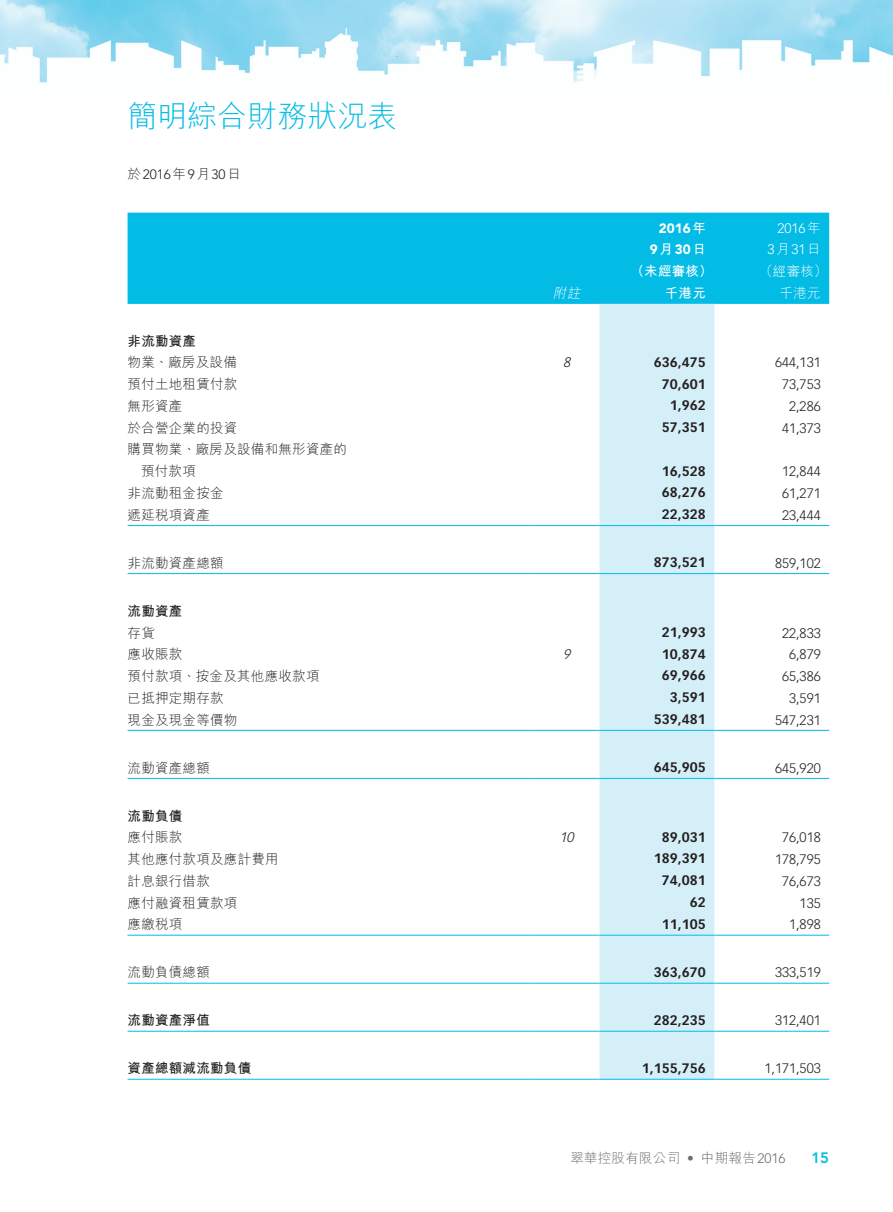
<style>
.page{position:relative;width:893px;height:1212px;background:#fff}
.page>*{position:absolute;margin:0;border:0;box-sizing:border-box;transform-origin:0 0}
.t1{font:300 30px "M Hei HK";color:#02bce5}
.t2{font:800 15px "Avenir LT Std";color:#02bce5}
._50_Table_txt{font:300 13.5px/21.8px "M Hei HK";letter-spacing:.02em;color:#231f20}
._50_Table_txt-2{font:700 13.5px "Vectora LT Std";color:#231f20}
._50_Table_txt-3{font:300 13.5px "Vectora LT Std";color:#231f20}
._50_Table_txt-4{font:700 13.5px "M Hei HK";letter-spacing:.02em;color:#231f20}
.t3{font:300 13.5px "M Hei HK";letter-spacing:.02em;color:#6c6d70}
.t4{font:300 13.5px "Avenir LT Std";color:#231f20}
._50_Table_txt-5{font:900 13.5px "Avenir LT Std";color:#fff}
._50_Table_txt-6{font:300 13.5px "Vectora LT Std";color:#fff}
._50_Table_txt-7{font:700 13.5px "M Hei HK";letter-spacing:.02em;color:#fff}
._50_Table_txt-8{font:300 13.5px "M Hei HK";letter-spacing:.02em;color:#fff}
._50_Table_txt-9{font:italic 300 13.5px "Vectora LT Std";color:#231f20}
._50_Table_txt-10{font:italic 300 13.5px "M Hei HK";color:#fff}
.s1{font-family:"M Hei HK"}
.s2{font-family:"M Hei HK";font-weight:700}
.s3{font-family:"Vectora LT Std"}
</style>
<div class="page">
<img style="left:0;top:0;width:893px;height:83px">
<div style="left:128px;top:213px;width:701px;height:91px;background:#02bce5"></div>
<div style="left:600px;top:304px;width:114px;height:775px;background:#d5eff8"></div>
<hr style="left:128px;top:525px;width:408px;height:1px;background:#02bce5">
<hr style="left:536px;top:525px;width:64px;height:1px;background:#02bce5">
<hr style="left:600px;top:525px;width:114px;height:1px;background:#02bce5">
<hr style="left:714px;top:525px;width:115px;height:1px;background:#02bce5">
<hr style="left:128px;top:573px;width:408px;height:1px;background:#02bce5">
<hr style="left:536px;top:573px;width:64px;height:1px;background:#02bce5">
<hr style="left:600px;top:573px;width:114px;height:1px;background:#02bce5">
<hr style="left:714px;top:573px;width:115px;height:1px;background:#02bce5">
<hr style="left:128px;top:730px;width:408px;height:1px;background:#02bce5">
<hr style="left:536px;top:730px;width:64px;height:1px;background:#02bce5">
<hr style="left:600px;top:730px;width:114px;height:1px;background:#02bce5">
<hr style="left:714px;top:730px;width:115px;height:1px;background:#02bce5">
<hr style="left:128px;top:778px;width:408px;height:1px;background:#02bce5">
<hr style="left:536px;top:778px;width:64px;height:1px;background:#02bce5">
<hr style="left:600px;top:778px;width:114px;height:1px;background:#02bce5">
<hr style="left:714px;top:778px;width:115px;height:1px;background:#02bce5">
<hr style="left:128px;top:935px;width:408px;height:1px;background:#02bce5">
<hr style="left:536px;top:935px;width:64px;height:1px;background:#02bce5">
<hr style="left:600px;top:935px;width:114px;height:1px;background:#02bce5">
<hr style="left:714px;top:935px;width:115px;height:1px;background:#02bce5">
<hr style="left:128px;top:983px;width:408px;height:1px;background:#02bce5">
<hr style="left:536px;top:983px;width:64px;height:1px;background:#02bce5">
<hr style="left:600px;top:983px;width:114px;height:1px;background:#02bce5">
<hr style="left:714px;top:983px;width:115px;height:1px;background:#02bce5">
<hr style="left:128px;top:1031px;width:408px;height:1px;background:#02bce5">
<hr style="left:536px;top:1031px;width:64px;height:1px;background:#02bce5">
<hr style="left:600px;top:1031px;width:114px;height:1px;background:#02bce5">
<hr style="left:714px;top:1031px;width:115px;height:1px;background:#02bce5">
<hr style="left:128px;top:1079px;width:408px;height:1px;background:#02bce5">
<hr style="left:536px;top:1079px;width:64px;height:1px;background:#02bce5">
<hr style="left:600px;top:1079px;width:114px;height:1px;background:#02bce5">
<hr style="left:714px;top:1079px;width:115px;height:1px;background:#02bce5">
<p class="t1" style="left:128px;top:100px;width:271px">簡明綜合財務狀況表</p>
<p class="t4" style="left:128px;top:167px;width:115px"><span class="s1">於</span>2016<span class="s1">年</span>9<span class="s1">月</span>30<span class="s1">日</span></p>
<p class="_50_Table_txt-5" style="left:659px;top:220px;width:49px">2016<span class="s2">年</span></p>
<p class="_50_Table_txt-5" style="left:650px;top:242px;width:58px">9<span class="s2">月</span>30<span class="s2">日</span></p>
<p class="_50_Table_txt-6" style="left:777px;top:220px;width:45px">2016<span class="s1">年</span></p>
<p class="_50_Table_txt-6" style="left:768px;top:242px;width:55px">3<span class="s1">月</span>31<span class="s1">日</span></p>
<p class="_50_Table_txt-7" style="left:631px;top:261px;width:83px">（未經審核）</p>
<p class="_50_Table_txt-8" style="left:759px;top:264px;width:70px">（經審核）</p>
<p class="_50_Table_txt-10" style="left:553px;top:286px;width:32px">附註</p>
<p class="_50_Table_txt-7" style="left:665px;top:283px;width:43px">千港元</p>
<p class="_50_Table_txt-8" style="left:780px;top:286px;width:43px">千港元</p>
<p class="_50_Table_txt-4" style="left:128px;top:331px;width:70px">非流動資產</p>
<p class="_50_Table_txt" style="left:128px;top:351px;width:111px">物業、廠房及設備</p>
<p class="_50_Table_txt-9" style="left:563px;top:355px;width:12px">8</p>
<p class="_50_Table_txt-2" style="left:654px;top:354px;width:53px">636,475</p>
<p class="_50_Table_txt-3" style="left:775px;top:355px;width:47px">644,131</p>
<p class="_50_Table_txt" style="left:128px;top:373px;width:111px">預付土地租賃付款</p>
<p class="_50_Table_txt-2" style="left:662px;top:376px;width:45px">70,601</p>
<p class="_50_Table_txt-3" style="left:782px;top:377px;width:40px">73,753</p>
<p class="_50_Table_txt" style="left:128px;top:395px;width:56px">無形資產</p>
<p class="_50_Table_txt-2" style="left:670px;top:397px;width:37px">1,962</p>
<p class="_50_Table_txt-3" style="left:789px;top:398px;width:33px">2,286</p>
<p class="_50_Table_txt" style="left:128px;top:417px;width:111px">於合營企業的投資</p>
<p class="_50_Table_txt-2" style="left:662px;top:419px;width:45px">57,351</p>
<p class="_50_Table_txt-3" style="left:782px;top:420px;width:40px">41,373</p>
<p class="_50_Table_txt" style="left:141px;top:438px;width:208px;text-indent:-14px">購買物業、廠房及設備和無形資產的預付款項</p>
<p class="_50_Table_txt-2" style="left:662px;top:463px;width:45px">16,528</p>
<p class="_50_Table_txt-3" style="left:782px;top:464px;width:40px">12,844</p>
<p class="_50_Table_txt" style="left:128px;top:482px;width:98px">非流動租金按金</p>
<p class="_50_Table_txt-2" style="left:662px;top:484px;width:45px">68,276</p>
<p class="_50_Table_txt-3" style="left:782px;top:485px;width:40px">61,271</p>
<p class="_50_Table_txt" style="left:128px;top:504px;width:84px">遞延稅項資產</p>
<p class="_50_Table_txt-2" style="left:662px;top:506px;width:45px">22,328</p>
<p class="_50_Table_txt-3" style="left:782px;top:507px;width:40px">23,444</p>
<p class="_50_Table_txt" style="left:128px;top:552px;width:98px">非流動資產總額</p>
<p class="_50_Table_txt-2" style="left:654px;top:554px;width:53px">873,521</p>
<p class="_50_Table_txt-3" style="left:775px;top:555px;width:47px">859,102</p>
<p class="_50_Table_txt-4" style="left:128px;top:601px;width:56px">流動資產</p>
<p class="_50_Table_txt" style="left:128px;top:621px;width:29px">存貨</p>
<p class="_50_Table_txt-2" style="left:662px;top:624px;width:45px">21,993</p>
<p class="_50_Table_txt-3" style="left:782px;top:625px;width:40px">22,833</p>
<p class="_50_Table_txt" style="left:128px;top:643px;width:56px">應收賬款</p>
<p class="_50_Table_txt-9" style="left:563px;top:647px;width:12px">9</p>
<p class="_50_Table_txt-2" style="left:662px;top:646px;width:45px">10,874</p>
<p class="_50_Table_txt-3" style="left:789px;top:647px;width:33px">6,879</p>
<p class="_50_Table_txt" style="left:128px;top:665px;width:193px">預付款項、按金及其他應收款項</p>
<p class="_50_Table_txt-2" style="left:662px;top:667px;width:45px">69,966</p>
<p class="_50_Table_txt-3" style="left:782px;top:668px;width:40px">65,386</p>
<p class="_50_Table_txt" style="left:128px;top:687px;width:98px">已抵押定期存款</p>
<p class="_50_Table_txt-2" style="left:670px;top:689px;width:37px">3,591</p>
<p class="_50_Table_txt-3" style="left:789px;top:690px;width:33px">3,591</p>
<p class="_50_Table_txt" style="left:128px;top:708px;width:111px">現金及現金等價物</p>
<p class="_50_Table_txt-2" style="left:654px;top:711px;width:53px">539,481</p>
<p class="_50_Table_txt-3" style="left:775px;top:712px;width:47px">547,231</p>
<p class="_50_Table_txt" style="left:128px;top:756px;width:84px">流動資產總額</p>
<p class="_50_Table_txt-2" style="left:654px;top:759px;width:53px">645,905</p>
<p class="_50_Table_txt-3" style="left:775px;top:760px;width:47px">645,920</p>
<p class="_50_Table_txt-4" style="left:128px;top:806px;width:56px">流動負債</p>
<p class="_50_Table_txt" style="left:128px;top:826px;width:56px">應付賬款</p>
<p class="_50_Table_txt-9" style="left:560px;top:830px;width:19px">10</p>
<p class="_50_Table_txt-2" style="left:662px;top:829px;width:45px">89,031</p>
<p class="_50_Table_txt-3" style="left:782px;top:830px;width:40px">76,018</p>
<p class="_50_Table_txt" style="left:128px;top:848px;width:153px">其他應付款項及應計費用</p>
<p class="_50_Table_txt-2" style="left:654px;top:850px;width:53px">189,391</p>
<p class="_50_Table_txt-3" style="left:775px;top:851px;width:47px">178,795</p>
<p class="_50_Table_txt" style="left:128px;top:870px;width:84px">計息銀行借款</p>
<p class="_50_Table_txt-2" style="left:662px;top:872px;width:45px">74,081</p>
<p class="_50_Table_txt-3" style="left:782px;top:873px;width:40px">76,673</p>
<p class="_50_Table_txt" style="left:128px;top:891px;width:111px">應付融資租賃款項</p>
<p class="_50_Table_txt-2" style="left:690px;top:894px;width:17px">62</p>
<p class="_50_Table_txt-3" style="left:800px;top:895px;width:23px">135</p>
<p class="_50_Table_txt" style="left:128px;top:913px;width:56px">應繳稅項</p>
<p class="_50_Table_txt-2" style="left:662px;top:916px;width:45px">11,105</p>
<p class="_50_Table_txt-3" style="left:789px;top:917px;width:33px">1,898</p>
<p class="_50_Table_txt" style="left:128px;top:961px;width:84px">流動負債總額</p>
<p class="_50_Table_txt-2" style="left:654px;top:964px;width:53px">363,670</p>
<p class="_50_Table_txt-3" style="left:775px;top:965px;width:47px">333,519</p>
<p class="_50_Table_txt-4" style="left:128px;top:1010px;width:84px">流動資產淨值</p>
<p class="_50_Table_txt-2" style="left:654px;top:1012px;width:53px">282,235</p>
<p class="_50_Table_txt-3" style="left:775px;top:1013px;width:47px">312,401</p>
<p class="_50_Table_txt-4" style="left:128px;top:1058px;width:125px">資產總額減流動負債</p>
<p class="_50_Table_txt-2" style="left:642px;top:1060px;width:65px">1,155,756</p>
<p class="_50_Table_txt-3" style="left:764px;top:1061px;width:58px">1,171,503</p>
<p class="t3" style="left:570px;top:1151px;width:217px">翠華控股有限公司 <span class="s3">•</span> 中期報告<span class="s3">2016</span></p>
<p class="t2" style="left:811px;top:1149px;width:19px">15</p>
</div>
